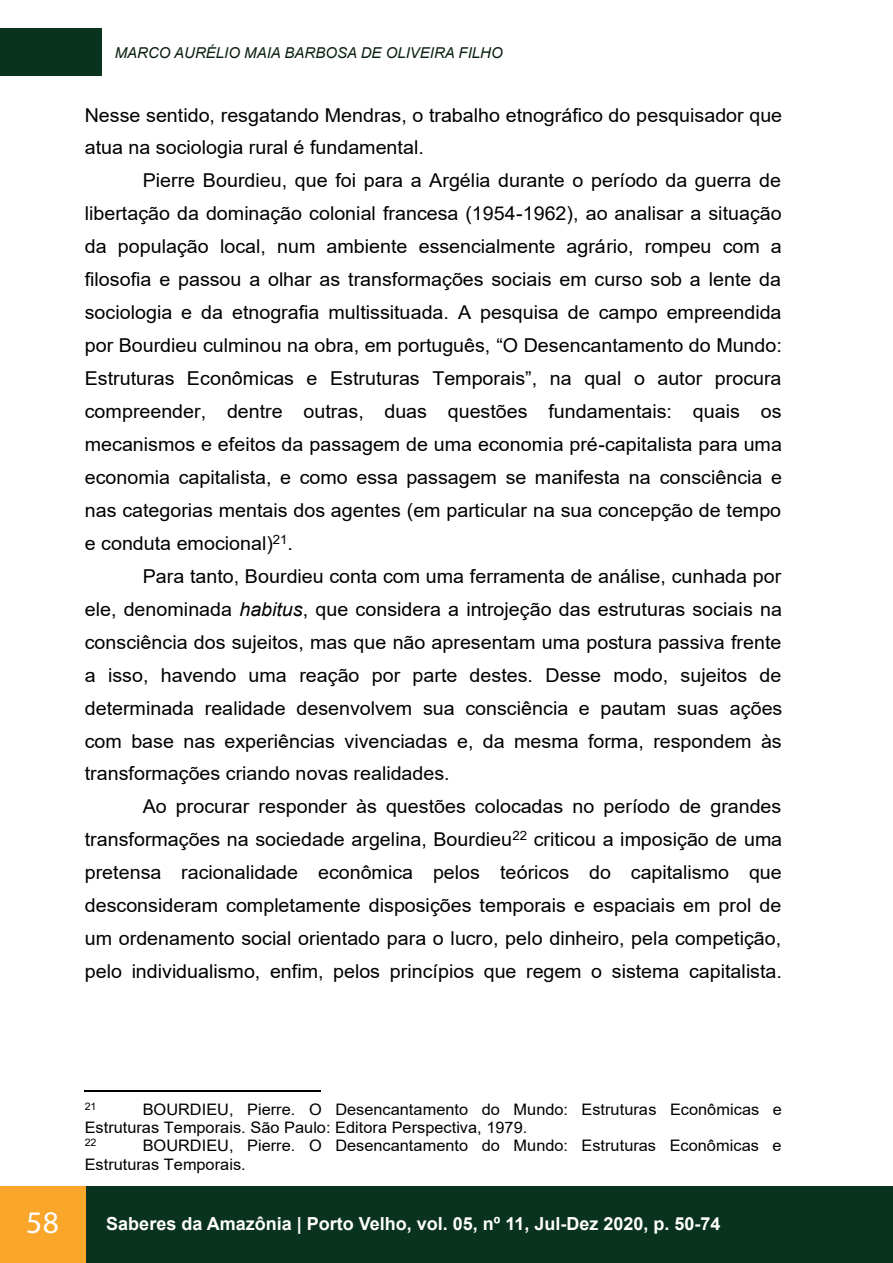
<style>
.page{position:relative;width:893px;height:1263px;background:#fff}
.page>*{position:absolute;margin:0;border:0;box-sizing:border-box;transform-origin:0 0}
.t1{font:31.5px "Myriad Pro";color:#fff}
.t2{font:19.05px "Arial";color:#000}
.t3{font:700 18px "Arial";color:#fff}
.t4{font:15.9px/18.1px "Arial";color:#000}
.t5{font:italic 15px "Arial";color:#0a2011}
.t6{font:10.35px "Arial";color:#000}
.s1{font-style:italic}
</style>
<div class="page">
<div style="left:0;top:28px;width:101px;height:48px;background:#09321f"></div>
<div style="left:0;top:1186px;width:893px;height:77px;background:#09321f"></div>
<div style="left:0;top:1186px;width:85px;height:77px;background:#f9a62a"></div>
<hr style="left:85px;top:1091px;width:236px;height:1px;background:#000">
<p class="t5" style="left:115px;top:43px;width:389px">MARCO AURÉLIO MAIA BARBOSA DE OLIVEIRA FILHO</p>
<p class="t2" style="left:85px;top:102px;width:699px">Nesse sentido, resgatando Mendras, o trabalho etnográfico do pesquisador que</p>
<p class="t2" style="left:85px;top:135px;width:341px">atua na sociologia rural é fundamental.</p>
<p class="t2" style="left:143px;top:168px;width:640px">Pierre Bourdieu, que foi para a Argélia durante o período da guerra de</p>
<p class="t2" style="left:85px;top:200px;width:698px">libertação da dominação colonial francesa (1954-1962), ao analisar a situação</p>
<p class="t2" style="left:85px;top:234px;width:699px">da população local, num ambiente essencialmente agrário, rompeu com a</p>
<p class="t2" style="left:85px;top:266px;width:698px">filosofia e passou a olhar as transformações sociais em curso sob a lente da</p>
<p class="t2" style="left:85px;top:299px;width:698px">sociologia e da etnografia multissituada. A pesquisa de campo empreendida</p>
<p class="t2" style="left:85px;top:332px;width:699px">por Bourdieu culminou na obra, em português, “O Desencantamento do Mundo:</p>
<p class="t2" style="left:85px;top:365px;width:698px">Estruturas Econômicas e Estruturas Temporais”, na qual o autor procura</p>
<p class="t2" style="left:85px;top:398px;width:698px">compreender, dentre outras, duas questões fundamentais: quais os</p>
<p class="t2" style="left:85px;top:431px;width:699px">mecanismos e efeitos da passagem de uma economia pré-capitalista para uma</p>
<p class="t2" style="left:85px;top:464px;width:699px">economia capitalista, e como essa passagem se manifesta na consciência e</p>
<p class="t2" style="left:85px;top:497px;width:698px">nas categorias mentais dos agentes (em particular na sua concepção de tempo</p>
<p class="t2" style="left:85px;top:530px;width:210px">e conduta emocional)<sup>21</sup>.</p>
<p class="t2" style="left:143px;top:563px;width:640px">Para tanto, Bourdieu conta com uma ferramenta de análise, cunhada por</p>
<p class="t2" style="left:85px;top:596px;width:699px">ele, denominada <span class="s1">habitus</span>, que considera a introjeção das estruturas sociais na</p>
<p class="t2" style="left:85px;top:629px;width:698px">consciência dos sujeitos, mas que não apresentam uma postura passiva frente</p>
<p class="t2" style="left:85px;top:662px;width:698px">a isso, havendo uma reação por parte destes. Desse modo, sujeitos de</p>
<p class="t2" style="left:85px;top:695px;width:699px">determinada realidade desenvolvem sua consciência e pautam suas ações</p>
<p class="t2" style="left:85px;top:728px;width:698px">com base nas experiências vivenciadas e, da mesma forma, respondem às</p>
<p class="t2" style="left:85px;top:761px;width:367px">transformações criando novas realidades.</p>
<p class="t2" style="left:143px;top:794px;width:640px">Ao procurar responder às questões colocadas no período de grandes</p>
<p class="t2" style="left:85px;top:826px;width:699px">transformações na sociedade argelina, Bourdieu<sup>22</sup> criticou a imposição de uma</p>
<p class="t2" style="left:85px;top:859px;width:699px">pretensa racionalidade econômica pelos teóricos do capitalismo que</p>
<p class="t2" style="left:85px;top:892px;width:698px">desconsideram completamente disposições temporais e espaciais em prol de</p>
<p class="t2" style="left:85px;top:925px;width:698px">um ordenamento social orientado para o lucro, pelo dinheiro, pela competição,</p>
<p class="t2" style="left:85px;top:958px;width:699px">pelo individualismo, enfim, pelos princípios que regem o sistema capitalista.</p>
<p class="t6" style="left:85px;top:1099px;width:13px">21</p>
<p class="t4" style="left:85px;top:1100px;width:699px;text-indent:58px">BOURDIEU, Pierre. O Desencantamento do Mundo: Estruturas Econômicas e<br>Estruturas Temporais. São Paulo: Editora Perspectiva, 1979.</p>
<p class="t6" style="left:85px;top:1136px;width:13px">22</p>
<p class="t4" style="left:85px;top:1136px;width:698px;text-indent:58px">BOURDIEU, Pierre. O Desencantamento do Mundo: Estruturas Econômicas e<br>Estruturas Temporais.</p>
<h1 class="t1" style="left:26px;top:1202px;width:34px">58</h1>
<p class="t3" style="left:106px;top:1211px;width:616px">Saberes da Amazônia | Porto Velho, vol. 05, nº 11, Jul-Dez 2020, p. 50-74</p>
</div>
